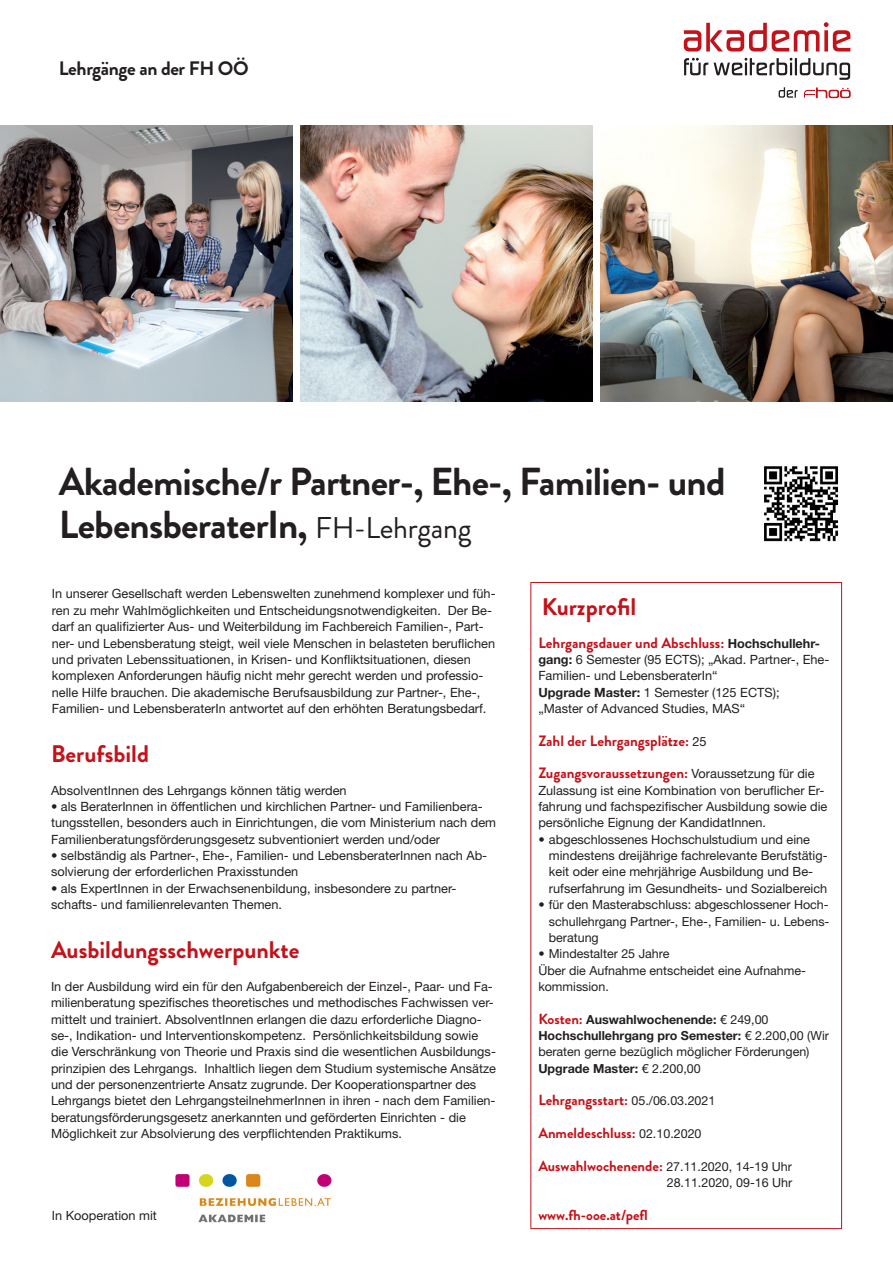
<style>
.page{position:relative;width:893px;height:1263px;background:#fff}
.page>*{position:absolute;margin:0;border:0;box-sizing:border-box;transform-origin:0 0}
.FH_Headline_26_pt{font:700 39px/43.5px "Brandon Grotesque";letter-spacing:-.02em;color:#231f20}
.FH_Zwischentitel_16{font:700 24px "Brandon Grotesque";color:#c4121a}
.FH_Headline_13_pt{font:700 19.5px "Brandon Grotesque";letter-spacing:-.02em;color:#231f20}
.FH_Copy_8_5_pt{font:700 15px "Brandon Grotesque";color:#c4121a}
.FH_Copy_8_5_pt-2{font:700 14.7px "Brandon Grotesque";color:#c4121a}
.FH_Copy_8_5_pt-3{font:700 14.55px "Brandon Grotesque";color:#c4121a}
.FH_Copy_8_5_pt-4{font:12.75px/16.4px "Helvetica Neue LT Std";color:#231f20}
.t1{font:12.6px "Helvetica Neue LT Std";color:#231f20}
.FH_Copy_8_5_pt-5{font:12.45px/16.4px "Helvetica Neue LT Std";color:#231f20}
.FH_Copy_8_5_pt-6{font:700 12.45px "Helvetica Neue LT Std";color:#231f20}
.s1{font-weight:400;font-size:30px}
.s2{font-family:"Helvetica Neue LT Std";font-size:12.75px;color:#231f20}
.s3{font-weight:700}
.s4{font-family:"Helvetica Neue LT Std";font-weight:400;font-size:12.75px;color:#231f20}
.s5{font-size:12.45px}
.s6{font-family:"Brandon Grotesque";font-size:14.7px;color:#c4121a}
.s7{font-weight:400}
.s8{font-family:"Helvetica Neue LT Std";font-weight:400;font-size:12.45px;color:#231f20}
.s9{font-family:"Brandon Grotesque";font-weight:700;font-size:14.7px;color:#c4121a}
</style>
<div class="page">
<svg style="left:804px;top:88px;width:46px;height:10px"></svg>
<svg style="left:779px;top:87px;width:19px;height:11px"></svg>
<svg style="left:684px;top:22px;width:166px;height:30px"></svg>
<svg style="left:684px;top:58px;width:166px;height:22px"></svg>
<img style="left:300px;top:125px;width:292px;height:277px">
<img style="left:601px;top:125px;width:292px;height:277px">
<img style="left:0;top:125px;width:292px;height:277px">
<img style="left:764px;top:466px;width:75px;height:76px">
<img style="left:175px;top:1173px;width:157px;height:50px">
<p class="FH_Headline_13_pt" style="left:59px;top:55px;width:191px">Lehrgänge an der FH OÖ</p>
<p class="FH_Headline_26_pt" style="left:59px;top:460px;width:668px">Akademische/r Partner-, Ehe-, Familien- und<br>LebensberaterIn, <span class="s1">FH-Lehrgang</span></p>
<p class="FH_Copy_8_5_pt-4" style="left:52px;top:586px;width:445px">In unserer Gesellschaft werden Lebenswelten zunehmend komplexer und füh&shy;ren zu mehr Wahlmöglichkeiten und Entscheidungsnotwendigkeiten. Der Be&shy;darf an qualifizierter Aus- und Weiterbildung im Fachbereich Familien-, Part&shy;ner- und Lebensberatung steigt, weil viele Menschen in belasteten beruflichen und privaten Lebenssituationen, in Krisen- und Konfliktsituationen, diesen komplexen Anforderungen häufig nicht mehr gerecht werden und professio&shy;nelle Hilfe brauchen. Die akademische Berufsausbildung zur Partner-, Ehe-, Familien- und LebensberaterIn antwortet auf den erhöhten Beratungsbedarf.</p>
<p class="FH_Zwischentitel_16" style="left:51px;top:737px;width:100px">Berufsbild</p>
<p class="FH_Copy_8_5_pt-4" style="left:51px;top:782px;width:297px">AbsolventInnen des Lehrgangs können tätig werden</p>
<p class="FH_Copy_8_5_pt-4" style="left:51px;top:798px;width:446px">• als BeraterInnen in öffentlichen und kirchlichen Partner- und Familienbera&shy;tungsstellen, besonders auch in Einrichtungen, die vom Ministerium nach dem<br>Familienberatungsförderungsgesetz subventioniert werden und/oder</p>
<p class="FH_Copy_8_5_pt-4" style="left:51px;top:847px;width:438px">• selbständig als Partner-, Ehe-, Familien- und LebensberaterInnen nach Ab&shy;solvierung der erforderlichen Praxisstunden</p>
<p class="FH_Copy_8_5_pt-4" style="left:51px;top:880px;width:407px">• als ExpertInnen in der Erwachsenenbildung, insbesondere zu partner&shy;schafts- und familienrelevanten Themen.</p>
<p class="FH_Zwischentitel_16" style="left:51px;top:933px;width:250px">Ausbildungsschwerpunkte</p>
<p class="FH_Copy_8_5_pt-4" style="left:51px;top:978px;width:447px">In der Ausbildung wird ein für den Aufgabenbereich der Einzel-, Paar- und Fa&shy;milienberatung spezifisches theoretisches und methodisches Fachwissen ver&shy;mittelt und trainiert. AbsolventInnen erlangen die dazu erforderliche Diagno&shy;se-, Indikation- und Interventionskompetenz. Persönlichkeitsbildung sowie die Verschränkung von Theorie und Praxis sind die wesentlichen Ausbildungs&shy;prinzipien des Lehrgangs. Inhaltlich liegen dem Studium systemische Ansätze und der personenzentrierte Ansatz zugrunde. Der Kooperationspartner des Lehrgangs bietet den LehrgangsteilnehmerInnen in ihren - nach dem Familien&shy;beratungsförderungsgesetz anerkannten und geförderten Einrichten - die Möglichkeit zur Absolvierung des verpflichtenden Praktikums.</p>
<p class="FH_Zwischentitel_16" style="left:542px;top:590px;width:96px">Kurzprofil</p>
<p class="FH_Copy_8_5_pt" style="left:538px;top:632px;width:283px">Lehrgangsdauer und Abschluss: <span class="s2">Hochschullehr-</span></p>
<p class="FH_Copy_8_5_pt-4" style="left:538px;top:651px;width:293px"><span class="s3">gang:</span> 6 Semester (95 ECTS); „Akad. Partner-, Ehe-<br>Familien- und LebensberaterIn“</p>
<p class="FH_Copy_8_5_pt-4" style="left:538px;top:684px;width:243px"><span class="s3">Upgrade Master:</span> 1 Semester (125 ECTS);</p>
<p class="FH_Copy_8_5_pt-4" style="left:538px;top:700px;width:208px">„Master of Advanced Studies, MAS“</p>
<p class="FH_Copy_8_5_pt" style="left:538px;top:730px;width:170px">Zahl der Lehrgangsplätze: <span class="s4">25</span></p>
<p class="FH_Copy_8_5_pt" style="left:538px;top:763px;width:278px">Zugangsvoraussetzungen: <span class="s4">Voraussetzung für die</span></p>
<p class="FH_Copy_8_5_pt-4" style="left:538px;top:782px;width:291px">Zulassung ist eine Kombination von beruflicher Er&shy;fahrung und fachspezifischer Ausbildung sowie die persönliche Eignung der KandidatInnen.</p>
<p class="FH_Copy_8_5_pt-4" style="left:549px;top:831px;width:280px;text-indent:-11px">• abgeschlossenes Hochschulstudium und eine mindestens dreijährige fachrelevante Berufstätig&shy;keit oder eine mehrjährige Ausbildung und Be&shy;rufserfahrung im Gesundheits- und Sozialbereich</p>
<p class="t1" style="left:538px;top:897px;width:292px">• für den Masterabschluss: abgeschlossener <span class="s5">Hoch-</span></p>
<p class="FH_Copy_8_5_pt-5" style="left:549px;top:913px;width:282px">schullehrgang Partner-, Ehe-, Familien- u. Lebens&shy;beratung</p>
<p class="FH_Copy_8_5_pt-5" style="left:538px;top:945px;width:133px">• Mindestalter 25 Jahre</p>
<p class="FH_Copy_8_5_pt-5" style="left:538px;top:962px;width:269px">Über die Aufnahme entscheidet eine Aufnahme&shy;kommission.</p>
<p class="FH_Copy_8_5_pt-6" style="left:538px;top:1011px;width:232px"><span class="s6">Kosten:</span> Auswahlwochenende: <span class="s7">€ 249,00</span></p>
<p class="FH_Copy_8_5_pt-5" style="left:538px;top:1027px;width:292px"><span class="s3">Hochschullehrgang pro Semester:</span> € 2.200,00 (Wir beraten gerne bezüglich möglicher Förderungen)</p>
<p class="FH_Copy_8_5_pt-6" style="left:538px;top:1060px;width:164px">Upgrade Master: <span class="s7">€ 2.200,00</span></p>
<p class="FH_Copy_8_5_pt-2" style="left:538px;top:1090px;width:179px">Lehrgangsstart: <span class="s8">05./06.03.2021</span></p>
<p class="FH_Copy_8_5_pt-2" style="left:538px;top:1123px;width:165px">Anmeldeschluss: <span class="s8">02.10.2020</span></p>
<p class="FH_Copy_8_5_pt-5" style="left:538px;top:1158px;width:255px"><span class="s9">Auswahlwochenende:</span> 27.11.2020, 14-19 Uhr</p>
<p class="FH_Copy_8_5_pt-5" style="left:667px;top:1174px;width:127px">28.11.2020, 09-16 Uhr</p>
<p class="FH_Copy_8_5_pt-4" style="left:52px;top:1207px;width:107px">In Kooperation mit</p>
<p class="FH_Copy_8_5_pt-3" style="left:538px;top:1205px;width:111px">www.fh-ooe.at/pefl</p>
</div>
